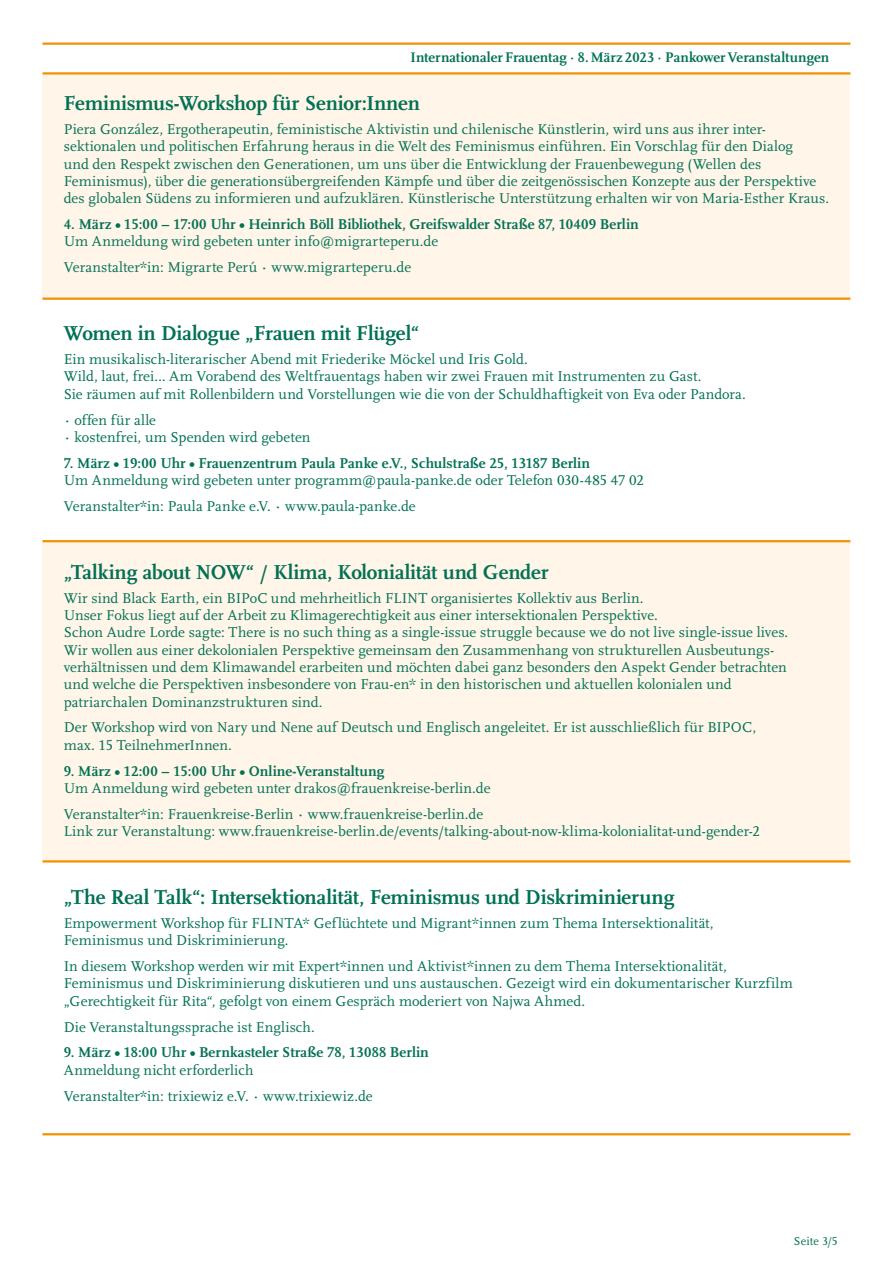
<style>
.page{position:relative;width:893px;height:1263px;background:#fff}
.page>*{position:absolute;margin:0;border:0;box-sizing:border-box;transform-origin:0 0}
.ZÜ{font:700 21px "Scala";letter-spacing:-.005em;color:#007154}
.ZÜ-2{font:14.85px/17.4px "Scala";letter-spacing:.005em;color:#007154}
.ZÜ-3{font:700 14.85px "Scala";color:#007154}
.ZÜ-4{font:700 14.55px "Scala";letter-spacing:.005em;color:#007154}
.ZÜ-5{font:12px "Scala";letter-spacing:.005em;color:#007154}
.s1{font-family:"Scala Caps"}
.s2{font-weight:700}
</style>
<div class="page">
<div style="left:43px;top:73px;width:807px;height:226px;background:#fff5e9"></div>
<hr style="left:43px;top:298px;width:807px;height:2px;background:#f39100">
<hr style="left:43px;top:72px;width:807px;height:3px;background:#f39100">
<div style="left:43px;top:542px;width:807px;height:320px;background:#fff5e9"></div>
<hr style="left:43px;top:860px;width:807px;height:2px;background:#f39100">
<hr style="left:43px;top:540px;width:807px;height:2px;background:#f39100">
<hr style="left:43px;top:1133px;width:807px;height:2px;background:#f39100">
<hr style="left:43px;top:43px;width:807px;height:2px;background:#f39100">
<p class="ZÜ-4" style="left:411px;top:49px;width:420px">Internationaler Frauentag · <span class="s1">8</span>. März <span class="s1">2023</span> · Pankower Veranstaltungen</p>
<p class="ZÜ" style="left:64px;top:91px;width:358px">Feminismus-Workshop für Senior:Innen</p>
<p class="ZÜ-2" style="left:64px;top:121px;width:767px">Piera González, Ergotherapeutin, feministische Aktivistin und chilenische Künstlerin, wird uns aus ihrer inter&shy;sektionalen und politischen Erfahrung heraus in die Welt des Feminismus einführen. Ein Vorschlag für den Dialog<br>und den Respekt zwischen den Generationen, um uns über die Entwicklung der Frauenbewegung (Wellen des Feminismus), über die generationsübergreifenden Kämpfe und über die zeitgenössischen Konzepte aus der Perspektive des globalen Südens zu informieren und aufzuklären. Künstlerische Unterstützung erhalten wir von Maria-Esther Kraus.</p>
<p class="ZÜ-3" style="left:64px;top:216px;width:577px"><span class="s1">4.</span> März • <span class="s1">15:00 – 17:00</span> Uhr • Heinrich Böll Bibliothek, Greifswalder Straße <span class="s1">87, 10409</span> Berlin</p>
<p class="ZÜ-2" style="left:64px;top:233px;width:376px">Um Anmeldung wird gebeten unter info@migrarteperu.de</p>
<p class="ZÜ-2" style="left:64px;top:259px;width:349px">Veranstalter*in: Migrarte Perú <span class="s2">·</span> www.migrarteperu.de</p>
<p class="ZÜ" style="left:64px;top:322px;width:357px">Women in Dialogue „Frauen mit Flügel“</p>
<p class="ZÜ-2" style="left:64px;top:351px;width:466px">Ein musikalisch-literarischer Abend mit Friederike Möckel und Iris Gold.</p>
<p class="ZÜ-2" style="left:64px;top:368px;width:684px">Wild, laut, frei… Am Vorabend des Weltfrauentags haben wir zwei Frauen mit Instrumenten zu Gast.<br>Sie räumen auf mit Rollenbildern und Vorstellungen wie die von der Schuldhaftigkeit von Eva oder Pandora.</p>
<p class="ZÜ-2" style="left:64px;top:411px;width:94px"><span class="s2">·</span> offen für alle</p>
<p class="ZÜ-2" style="left:64px;top:429px;width:248px"><span class="s2">·</span> kostenfrei, um Spenden wird gebeten</p>
<p class="ZÜ-3" style="left:64px;top:454px;width:528px"><span class="s1">7.</span> März • <span class="s1">19:00</span> Uhr • Frauenzentrum Paula Panke e.V., Schulstraße <span class="s1">25, 13187</span> Berlin</p>
<p class="ZÜ-2" style="left:64px;top:472px;width:582px">Um Anmeldung wird gebeten unter programm@paula-panke.de oder Telefon <span class="s1">030-485 47 02</span></p>
<p class="ZÜ-2" style="left:64px;top:498px;width:353px">Veranstalter*in: Paula Panke e.V. <span class="s2">·</span> www.paula-panke.de</p>
<p class="ZÜ" style="left:64px;top:560px;width:486px">„Talking about NOW“ / Klima, Kolonialität und Gender</p>
<p class="ZÜ-2" style="left:64px;top:589px;width:581px">Wir sind Black Earth, ein BIPoC und mehrheitlich FLINT organisiertes Kollektiv aus Berlin.</p>
<p class="ZÜ-2" style="left:64px;top:607px;width:596px">Unser Fokus liegt auf der Arbeit zu Klimagerechtigkeit aus einer intersektionalen Perspektive.</p>
<p class="ZÜ-2" style="left:64px;top:624px;width:726px">Schon Audre Lorde sagte: There is no such thing as a single-issue struggle because we do not live single-issue lives.<br>Wir wollen aus einer dekolonialen Perspektive gemeinsam den Zusammenhang von strukturellen Ausbeutungs&shy;verhältnissen und dem Klimawandel erarbeiten und möchten dabei ganz besonders den Aspekt Gender betrachten und welche die Perspektiven insbesondere von Frau-en* in den historischen und aktuellen kolonialen und patriarchalen Dominanzstrukturen sind.</p>
<p class="ZÜ-2" style="left:64px;top:719px;width:694px">Der Workshop wird von Nary und Nene auf Deutsch und Englisch angeleitet. Er ist ausschließlich für BIPOC, max. <span class="s1">15</span> TeilnehmerInnen.</p>
<p class="ZÜ-3" style="left:64px;top:762px;width:322px"><span class="s1">9.</span> März • <span class="s1">12:00 – 15:00</span> Uhr • Online-Veranstaltung</p>
<p class="ZÜ-2" style="left:64px;top:780px;width:428px">Um Anmeldung wird gebeten unter drakos@frauenkreise-berlin.de</p>
<p class="ZÜ-2" style="left:64px;top:805px;width:697px">Veranstalter*in: Frauenkreise-Berlin <span class="s2">·</span> www.frauenkreise-berlin.de<br>Link zur Veranstaltung: www.frauenkreise-berlin.de/events/talking-about-now-klima-kolonialitat-und-gender-<span class="s1">2</span></p>
<p class="ZÜ" style="left:64px;top:885px;width:612px">„The Real Talk“: Intersektionalität, Feminismus und Diskriminierung</p>
<p class="ZÜ-2" style="left:64px;top:915px;width:651px">Empowerment Workshop für FLINTA* Geflüchtete und Migrant*innen zum Thema Intersektionalität,<br>Feminismus und Diskriminierung.</p>
<p class="ZÜ-2" style="left:64px;top:958px;width:730px">In diesem Workshop werden wir mit Expert*innen und Aktivist*innen zu dem Thema Intersektionalität,<br>Feminismus und Diskriminierung diskutieren und uns austauschen. Gezeigt wird ein dokumentarischer Kurzfilm „Gerechtigkeit für Rita“, gefolgt von einem Gespräch moderiert von Najwa Ahmed.</p>
<p class="ZÜ-2" style="left:64px;top:1018px;width:253px">Die Veranstaltungssprache ist Englisch.</p>
<p class="ZÜ-3" style="left:64px;top:1044px;width:367px"><span class="s1">9.</span> März • <span class="s1">18:00</span> Uhr • Bernkasteler Straße <span class="s1">78, 13088</span> Berlin</p>
<p class="ZÜ-2" style="left:64px;top:1061px;width:191px">Anmeldung nicht erforderlich</p>
<p class="ZÜ-2" style="left:64px;top:1087px;width:311px">Veranstalter*in: trixiewiz e.V. <span class="s2">·</span> www.trixiewiz.de</p>
<p class="ZÜ-5" style="left:794px;top:1234px;width:45px">Seite <span class="s1">3/5</span></p>
</div>
